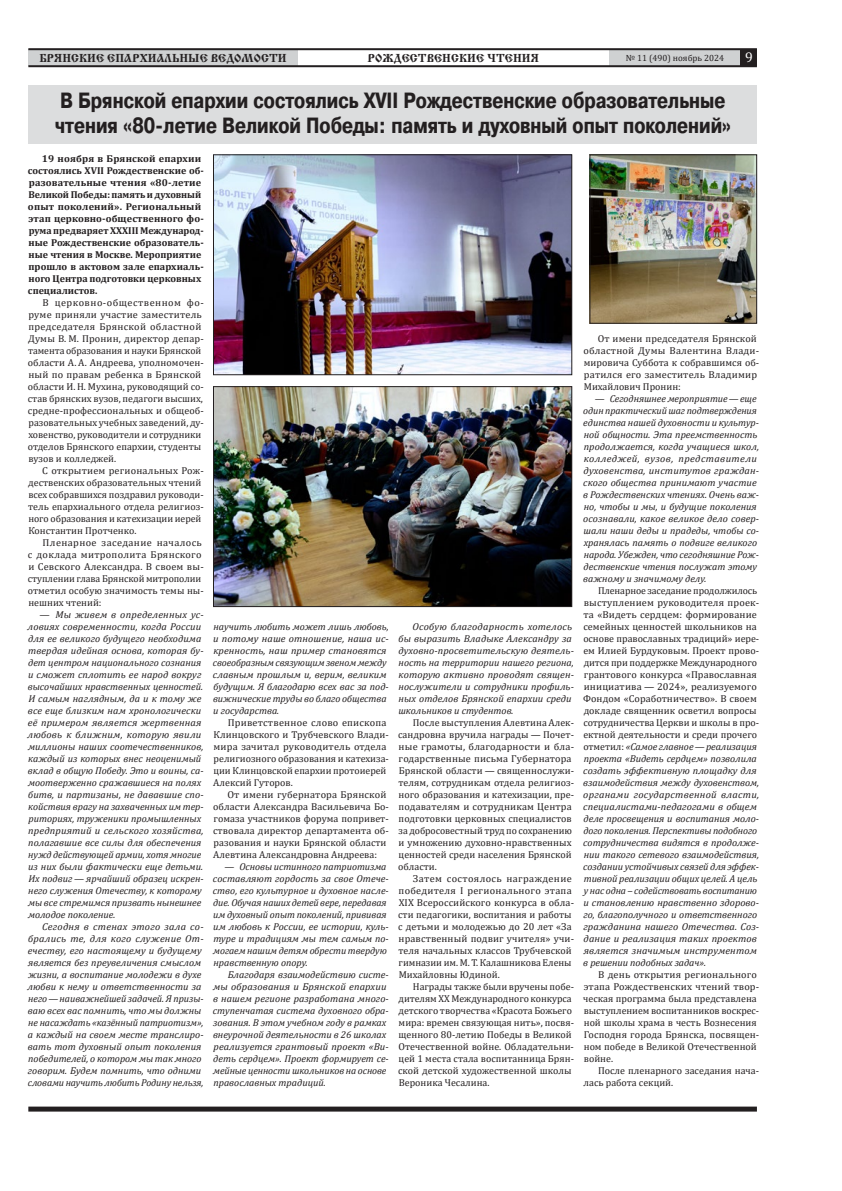
<style>
.page{position:relative;width:842px;height:1191px;background:#fff}
.page>*{position:absolute;margin:0;border:0;box-sizing:border-box;transform-origin:0 0}
.t1{font:700 22px/25px "Pragmatica Cond C";color:#231f20}
.t2{font:14px "Cambria";color:#fff}
.t3{font:12px "Cyrillic Old";color:#231f20}
.t4{font:italic 10px/12px "Cambria";color:#231f20}
.t5{font:10px/12px "Cambria";color:#231f20}
.t6{font:700 10px/12px "Cambria";color:#231f20}
.t7{font:9px "Cambria";color:#231f20}
.s1{font-style:normal}
</style>
<div class="page">
<div style="left:609px;top:50px;width:132px;height:16px;background:#cfd1d2"></div>
<div style="left:28px;top:49px;width:270px;height:17px;background:#cfd1d2"></div>
<hr style="left:28px;top:48px;width:729px;height:2px;background:#231f20">
<hr style="left:28px;top:65px;width:729px;height:2px;background:#231f20">
<div style="left:741px;top:50px;width:16px;height:16px;background:#231f20"></div>
<div style="left:28px;top:1106px;width:729px;height:5px;background:#231f20"></div>
<div style="left:28px;top:85px;width:729px;height:58px;background:#dcddde"></div>
<img style="left:215px;top:156px;width:355px;height:217px">
<div style="left:213px;top:154px;width:359px;height:221px;border:1px solid #231f20"></div>
<img style="left:592px;top:156px;width:163px;height:165px">
<div style="left:590px;top:154px;width:167px;height:169px;border:1px solid #231f20"></div>
<img style="left:215px;top:388px;width:355px;height:217px">
<div style="left:213px;top:386px;width:359px;height:221px;border:1px solid #231f20"></div>
<p class="t3" style="left:39px;top:51px;width:249px">БРЯНСКИЕ ЕПАРХИАЛЬНЫЕ ВЕДОМОСТИ</p>
<p class="t3" style="left:368px;top:51px;width:173px">РОЖДЕСТВЕНСКИЕ ЧТЕНИЯ</p>
<p class="t7" style="left:626px;top:52px;width:100px">№ 11 (490) ноябрь 2024</p>
<h2 class="t2" style="left:745px;top:49px;width:9px">9</h2>
<h1 class="t1" style="left:55px;top:88px;width:678px">В Брянской епархии состоялись XVII Рождественские образовательные чтения «80-летие Великой Победы: память и духовный опыт поколений»</h1>
<p class="t6" style="left:28px;top:152px;width:177px;text-indent:14px">19 ноября в Брянской епархии состоялись XVII Рождественские об&shy;разовательные чтения «80-летие<br>Великой Победы: память и духовный опыт поколений». Региональный этап церковно-общественного фо&shy;рума предваряет XXXIII Международ&shy;ные Рождественские образователь&shy;ные чтения в Москве. Мероприятие прошло в актовом зале епархиаль&shy;ного Центра подготовки церковных специалистов.</p>
<p class="t5" style="left:28px;top:296px;width:177px;text-indent:15px">В церковно-общественном фо&shy;руме приняли участие заместитель председателя Брянской областной Думы В. М. Пронин, директор депар&shy;тамента образования и науки Брянской области А. А. Андреева, уполномочен&shy;ный по правам ребенка в Брянской области И. Н. Мухина, руководящий со&shy;став брянских вузов, педагоги высших, средне-профессиональных и общеоб&shy;разовательных учебных заведений, ду&shy;ховенство, руководители и сотрудники отделов Брянского епархии, студенты вузов и колледжей.</p>
<p class="t5" style="left:28px;top:464px;width:177px;text-indent:14px">С открытием региональных Рож&shy;дественских образовательных чтений всех собравшихся поздравил руководи&shy;тель епархиального отдела религиоз&shy;ного образования и катехизации иерей Константин Протченко.</p>
<p class="t5" style="left:28px;top:536px;width:177px;text-indent:15px">Пленарное заседание началось с доклада митрополита Брянского и Севского Александра. В своем вы&shy;ступлении глава Брянской митрополии отметил особую значимость темы ны&shy;нешних чтений:</p>
<p class="t4" style="left:28px;top:608px;width:178px;text-indent:12px">— Мы живем в определенных ус&shy;ловиях современности, когда России для ее великого будущего необходима твердая идейная основа, которая бу&shy;дет центром национального сознания и сможет сплотить ее народ вокруг высочайших нравственных ценностей.<br>И самым наглядным, да и к тому же все еще близким нам хронологически её примером является жертвенная любовь к ближним, которую явили миллионы наших соотечественников, каждый из которых внес неоценимый вклад в общую Победу. Это и воины, са&shy;моотверженно сражавшиеся на полях битв, и партизаны, не дававшие спо&shy;койствия врагу на захваченных им тер&shy;риториях, труженики промышленных предприятий и сельского хозяйства, полагавшие все силы для обеспечения нужд действующей армии, хотя многие из них были фактически еще детьми.<br>Их подвиг — ярчайший образец искрен&shy;него служения Отечеству, к которому мы все стремимся призвать нынешнее молодое поколение.</p>
<p class="t4" style="left:28px;top:920px;width:178px;text-indent:15px">Сегодня в стенах этого зала со&shy;брались те, для кого служение От&shy;ечеству, его настоящему и будущему является без преувеличения смыслом жизни, а воспитание молодежи в духе любви к нему и ответственности за него—наиважнейшей задачей. Я призы&shy;ваю всех вас помнить, что мы должны не насаждать «казённый патриотизм», а каждый на своем месте транслиро&shy;вать тот духовный опыт поколения победителей, о котором мы так много говорим. Будем помнить, что одними словами научить любить Родину нельзя,</p>
<p class="t5" style="left:583px;top:332px;width:177px;text-indent:14px">От имени председателя Брянской областной Думы Валентина Влади&shy;мировича Суббота к собравшимся об&shy;ратился его заместитель Владимир<br>Михайлович Пронин:</p>
<p class="t4" style="left:583px;top:392px;width:177px;text-indent:12px">— Сегодняшнее мероприятие—еще один практический шаг подтверждения единства нашей духовности и культур&shy;ной общности. Эта преемственность продолжается, когда учащиеся школ, колледжей, вузов, представители духовенства, институтов граждан&shy;ского общества принимают участие в Рождественских чтениях. Очень важ&shy;но, чтобы и мы, и будущие поколения осознавали, какое великое дело совер&shy;шали наши деды и прадеды, чтобы со&shy;хранялась память о подвиге великого народа. Убежден, что сегодняшние Рож&shy;дественские чтения послужат этому важному и значимому делу.</p>
<p class="t4" style="left:583px;top:584px;width:178px;text-indent:15px"><span class="s1">Пленарное заседание продолжилось выступлением руководителя проек&shy;та «Видеть сердцем: формирование семейных ценностей школьников на основе православных традиций» иере&shy;ем Илией Бурдуковым. Проект прово&shy;дится при поддержке Международного грантового конкурса «Православная инициатива — 2024», реализуемого Фондом «Соработничество». В своем докладе священник осветил вопросы сотрудничества Церкви и школы в про&shy;ектной деятельности и среди прочего отметил:</span> «Самое главное—реализация проекта «Видеть сердцем» позволила создать эффективную площадку для взаимодействия между духовенством, органами государственной власти, специалистами-педагогами в общем деле просвещения и воспитания моло&shy;дого поколения. Перспективы подобного сотрудничества видятся в продолже&shy;нии такого сетевого взаимодействия, создании устойчивых связей для эффек&shy;тивной реализации общих целей. А цель у нас одна ‒ содействовать воспитанию и становлению нравственно здорово&shy;го, благополучного и ответственного гражданина нашего Отечества. Соз&shy;дание и реализация таких проектов является значимым инструментом в решении подобных задач».</p>
<p class="t5" style="left:583px;top:968px;width:178px;text-indent:15px">В день открытия регионального этапа Рождественских чтений твор&shy;ческая программа была представлена выступлением воспитанников воскрес&shy;ной школы храма в честь Вознесения<br>Господня города Брянска, посвящен&shy;ном победе в Великой Отечественной войне.</p>
<p class="t5" style="left:583px;top:1064px;width:177px;text-indent:15px">После пленарного заседания нача&shy;лась работа секций.</p>
<p class="t4" style="left:213px;top:620px;width:177px">научить любить может лишь любовь, и потому наше отношение, наша ис&shy;кренность, наш пример становятся своеобразным связующим звеном между славным прошлым и, верим, великим будущим. Я благодарю всех вас за под&shy;вижнические труды во благо общества и государства.</p>
<p class="t5" style="left:213px;top:716px;width:177px;text-indent:14px">Приветственное слово епископа<br>Клинцовского и Трубчевского Влади&shy;мира зачитал руководитель отдела религиозного образования и катехиза&shy;ции Клинцовской епархии протоиерей<br>Алексий Гуторов.</p>
<p class="t5" style="left:213px;top:788px;width:177px;text-indent:14px">От имени губернатора Брянской области Александра Васильевича Бо&shy;гомаза участников форума попривет&shy;ствовала директор департамента об&shy;разования и науки Брянской области Алевтина Александровна Андреева:</p>
<p class="t4" style="left:213px;top:860px;width:177px;text-indent:12px">— Основы истинного патриотизма составляют гордость за свое Отече&shy;ство, его культурное и духовное насле&shy;дие. Обучая наших детей вере, передавая им духовный опыт поколений, прививая им любовь к России, ее истории, куль&shy;туре и традициям мы тем самым по&shy;могаем нашим детям обрести твердую нравственную опору.</p>
<p class="t4" style="left:213px;top:968px;width:177px;text-indent:15px">Благодаря взаимодействию систе&shy;мы образования и Брянской епархии в нашем регионе разработана много&shy;ступенчатая система духовного обра&shy;зования. В этом учебном году в рамках внеурочной деятельности в 26 школах реализуется грантовый проект «Ви&shy;деть сердцем». Проект формирует се&shy;мейные ценности школьников на основе православных традиций.</p>
<p class="t4" style="left:398px;top:620px;width:177px;text-indent:14px">Особую благодарность хотелось бы выразить Владыке Александру за духовно-просветительскую деятель&shy;ность на территории нашего региона, которую активно проводят священ&shy;нослужители и сотрудники профиль&shy;ных отделов Брянской епархии среди школьников и студентов.</p>
<p class="t5" style="left:398px;top:716px;width:177px;text-indent:15px">После выступления Алевтина Алек&shy;сандровна вручила награды — Почет&shy;ные грамоты, благодарности и бла&shy;годарственные письма Губернатора Брянской области — священнослужи&shy;телям, сотрудникам отдела религиоз&shy;ного образования и катехизации, пре&shy;подавателям и сотрудникам Центра подготовки церковных специалистов за добросовестный труд по сохранению и умножению духовно-нравственных ценностей среди населения Брянской области.</p>
<p class="t5" style="left:398px;top:872px;width:177px;text-indent:15px">Затем состоялось награждение победителя I регионального этапа XIX Всероссийского конкурса в обла&shy;сти педагогики, воспитания и работы с детьми и молодежью до 20 лет «За нравственный подвиг учителя» учи&shy;теля начальных классов Трубчевской гимназии им. М. Т. Калашникова Елены Михайловны Юдиной.</p>
<p class="t5" style="left:398px;top:980px;width:177px;text-indent:15px">Награды также были вручены побе&shy;дителям XX Международного конкурса детского творчества «Красота Божьего мира: времен связующая нить», посвя&shy;щенного 80-летию Победы в Великой Отечественной войне. Обладательни&shy;цей 1 места стала воспитанница Брян&shy;ской детской художественной школы Вероника Чесалина.</p>
</div>
